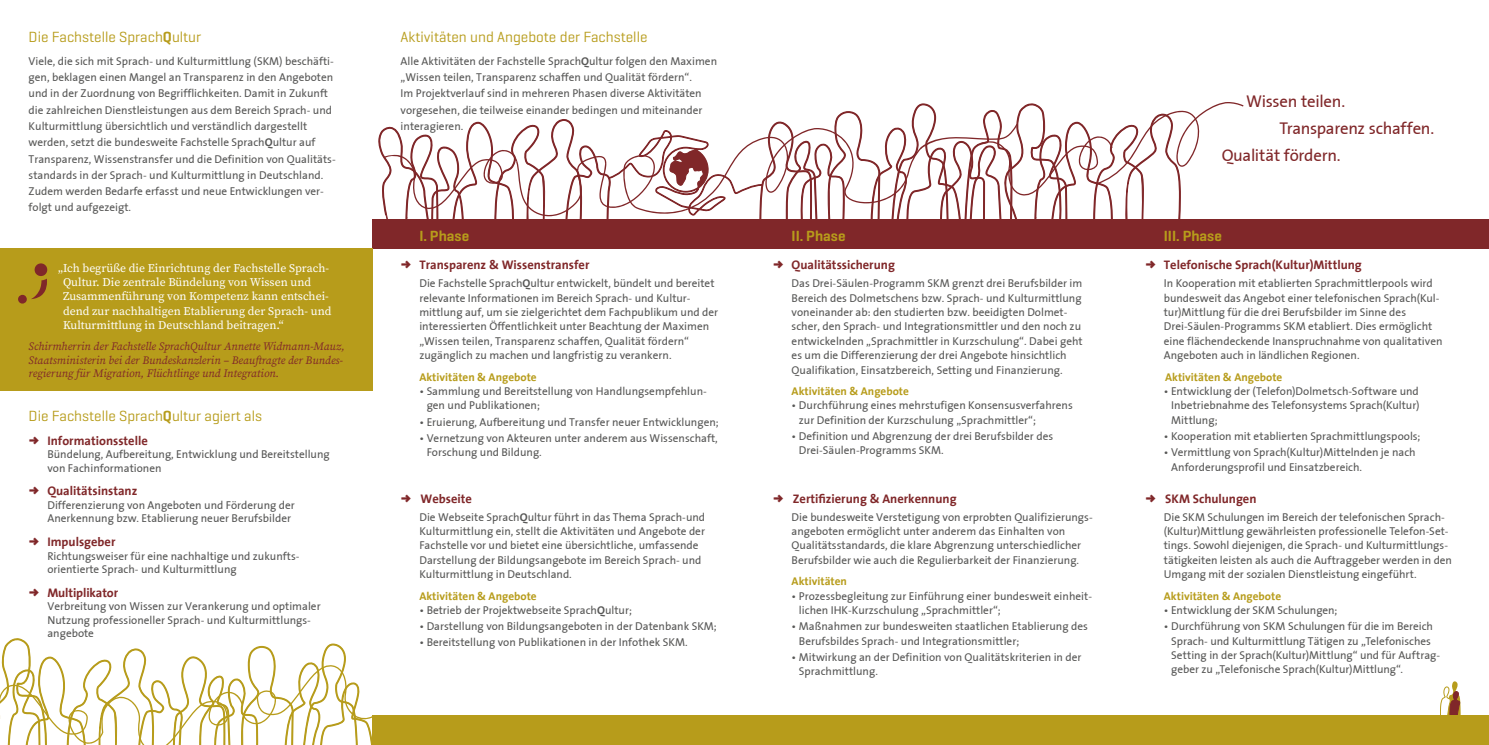
<style>
.page{position:relative;width:1489px;height:745px;background:#fff}
.page>*{position:absolute;margin:0;border:0;box-sizing:border-box;transform-origin:0 0}
.t1{font:16.75px "The Sans Plain";letter-spacing:-.015em;color:#802729}
.t2{font:15px "Geogrotesque";color:#b79c1b}
.t3{font:600 15px "Geogrotesque";color:#b79c1b}
.t4{font:700 12.5px "The Sans";color:#802729}
.t5{font:11.75px/14.1px "Source Serif Variable";color:#fff}
.t6{font:11.25px/14.4px "The Sans Plain";color:#575756}
.t7{font:italic 11.25px/13.5px "Source Serif Variable";color:#802729}
.t8{font:700 11.25px "The Sans";color:#b79c1b}
.s1{font-weight:600}
.s2{font-family:"The Sans";font-weight:700}
.s3{font-family:"Aller Display";font-weight:400}
</style>
<div class="page">
<svg style="left:1440px;top:681px;width:20px;height:34px"></svg>
<svg style="left:0;top:638px;width:372px;height:106px"></svg>
<div style="left:372px;top:219px;width:1116px;height:29px;background:#802729"></div>
<div style="left:372px;top:715px;width:1116px;height:29px;background:#b79c1b"></div>
<svg style="left:377px;top:102px;width:866px;height:147px"></svg>
<div style="left:0;top:248px;width:372px;height:142px;background:#b79c1b"></div>
<svg style="left:18px;top:263px;width:29px;height:40px"></svg>
<h2 class="t2" style="left:29px;top:27px;width:174px">Die Fachstelle Sprach<span class="s1">Q</span>ultur</h2>
<p class="t6" style="left:29px;top:53px;width:308px;line-height:16.2px">Viele, die sich mit Sprach- und Kulturmittlung (SKM) beschäfti&shy;gen, beklagen einen Mangel an Transparenz in den Angeboten und in der Zuordnung von Begrifflichkeiten. Damit in Zukunft die zahlreichen Dienstleistungen aus dem Bereich Sprach- und Kulturmittlung übersichtlich und verständlich dargestellt werden, setzt die bundesweite Fachstelle Sprach<span class="s2">Q</span>ultur auf Transparenz, Wissenstransfer und die Definition von Qualitäts&shy;standards in der Sprach- und Kulturmittlung in Deutschland.<br>Zudem werden Bedarfe erfasst und neue Entwicklungen ver&shy;folgt und aufgezeigt.</p>
<p class="t5" style="left:63px;top:261px;width:270px;text-indent:-5px">„Ich begrüße die Einrichtung der Fachstelle Sprach-Qultur. Die zentrale Bündelung von Wissen und Zusammenführung von Kompetenz kann entschei&shy;dend zur nachhaltigen Etablierung der Sprach- und Kulturmittlung in Deutschland beitragen.“</p>
<p class="t7" style="left:29px;top:339px;width:317px">Schirmherrin der Fachstelle SprachQultur Annette Widmann-Mauz,<br>Staatsministerin bei der Bundeskanzlerin – Beauftragte der Bundes&shy;regierung für Migration, Flüchtlinge und Integration.</p>
<h2 class="t2" style="left:29px;top:406px;width:235px">Die Fachstelle Sprach<span class="s1">Q</span>ultur agiert als</h2>
<p class="t4" style="left:29px;top:430px;width:121px"><span class="s3">→</span> Informationsstelle</p>
<p class="t6" style="left:47px;top:447px;width:284px;line-height:13.5px">Bündelung, Aufbereitung, Entwicklung und Bereitstellung von Fachinformationen</p>
<p class="t4" style="left:29px;top:480px;width:110px"><span class="s3">→</span> Qualitätsinstanz</p>
<p class="t6" style="left:47px;top:497px;width:249px;line-height:13.5px">Differenzierung von Angeboten und Förderung der<br>Anerkennung bzw. Etablierung neuer Berufsbilder</p>
<p class="t4" style="left:29px;top:531px;width:88px"><span class="s3">→</span> Impulsgeber</p>
<p class="t6" style="left:47px;top:548px;width:252px;line-height:13.5px">Richtungsweiser für eine nachhaltige und zukunfts&shy;orientierte Sprach- und Kulturmittlung</p>
<p class="t4" style="left:29px;top:581px;width:91px"><span class="s3">→</span> Multiplikator</p>
<p class="t6" style="left:47px;top:599px;width:275px;line-height:13.5px">Verbreitung von Wissen zur Verankerung und optimaler<br>Nutzung professioneller Sprach- und Kulturmittlungs&shy;angebote</p>
<h2 class="t2" style="left:400px;top:27px;width:248px">Aktivitäten und Angebote der Fachstelle</h2>
<p class="t6" style="left:400px;top:53px;width:318px;line-height:16.2px">Alle Aktivitäten der Fachstelle Sprach<span class="s2">Q</span>ultur folgen den Maximen „Wissen teilen, Transparenz schaffen und Qualität fördern“.<br>Im Projektverlauf sind in mehreren Phasen diverse Aktivitäten vorgesehen, die teilweise einander bedingen und miteinander interagieren.</p>
<h2 class="t3" style="left:419px;top:226px;width:51px">I. Phase</h2>
<p class="t4" style="left:400px;top:254px;width:190px"><span class="s3">→</span> Transparenz &amp; Wissenstransfer</p>
<p class="t6" style="left:419px;top:276px;width:300px">Die Fachstelle Sprach<span class="s2">Q</span>ultur entwickelt, bündelt und bereitet relevante Informationen im Bereich Sprach- und Kultur&shy;mittlung auf, um sie zielgerichtet dem Fachpublikum und der interessierten Öffentlichkeit unter Beachtung der Maximen „Wissen teilen, Transparenz schaffen, Qualität fördern“ zugänglich zu machen und langfristig zu verankern.</p>
<p class="t8" style="left:419px;top:367px;width:119px">Aktivitäten &amp; Angebote</p>
<p class="t6" style="left:426px;top:383px;width:282px;text-indent:-7px">• Sammlung und Bereitstellung von Handlungsempfehlun&shy;gen und Publikationen;</p>
<p class="t6" style="left:419px;top:414px;width:301px">• Eruierung, Aufbereitung und Transfer neuer Entwicklungen;</p>
<p class="t6" style="left:426px;top:430px;width:292px;text-indent:-7px">• Vernetzung von Akteuren unter anderem aus Wissenschaft,<br>Forschung und Bildung.</p>
<p class="t4" style="left:400px;top:487px;width:73px"><span class="s3">→</span> Webseite</p>
<p class="t6" style="left:419px;top:509px;width:287px">Die Webseite Sprach<span class="s2">Q</span>ultur führt in das Thema Sprach-und Kulturmittlung ein, stellt die Aktivitäten und Angebote der Fachstelle vor und bietet eine übersichtliche, umfassende Darstellung der Bildungsangebote im Bereich Sprach- und Kulturmittlung in Deutschland.</p>
<p class="t8" style="left:419px;top:586px;width:119px">Aktivitäten &amp; Angebote</p>
<p class="t6" style="left:419px;top:602px;width:214px">• Betrieb der Projektwebseite Sprach<span class="s2">Q</span>ultur;</p>
<p class="t6" style="left:419px;top:618px;width:299px">• Darstellung von Bildungsangeboten in der Datenbank SKM;</p>
<p class="t6" style="left:419px;top:634px;width:270px">• Bereitstellung von Publikationen in der Infothek SKM.</p>
<h2 class="t3" style="left:791px;top:226px;width:55px">II. Phase</h2>
<p class="t4" style="left:772px;top:254px;width:124px"><span class="s3">→</span> Qualitätssicherung</p>
<p class="t6" style="left:791px;top:276px;width:292px">Das Drei-Säulen-Programm SKM grenzt drei Berufsbilder im Bereich des Dolmetschens bzw. Sprach- und Kulturmittlung voneinander ab: den studierten bzw. beeidigten Dolmet&shy;scher, den Sprach- und Integrationsmittler und den noch zu entwickelnden „Sprachmittler in Kurzschulung“. Dabei geht es um die Differenzierung der drei Angebote hinsichtlich Qualifikation, Einsatzbereich, Setting und Finanzierung.</p>
<p class="t8" style="left:791px;top:381px;width:119px">Aktivitäten &amp; Angebote</p>
<p class="t6" style="left:798px;top:398px;width:275px;text-indent:-7px">• Durchführung eines mehrstufigen Konsensusverfahrens zur Definition der Kurzschulung „Sprachmittler“;</p>
<p class="t6" style="left:798px;top:428px;width:256px;text-indent:-7px">• Definition und Abgrenzung der drei Berufsbilder des<br>Drei-Säulen-Programms SKM.</p>
<p class="t4" style="left:772px;top:487px;width:185px"><span class="s3">→</span> Zertifizierung &amp; Anerkennung</p>
<p class="t6" style="left:791px;top:509px;width:302px">Die bundesweite Verstetigung von erprobten Qualifizierungs&shy;angeboten ermöglicht unter anderem das Einhalten von Qualitätsstandards, die klare Abgrenzung unterschiedlicher Berufsbilder wie auch die Regulierbarkeit der Finanzierung.</p>
<p class="t8" style="left:791px;top:571px;width:57px">Aktivitäten</p>
<p class="t6" style="left:798px;top:588px;width:294px;text-indent:-7px">• Prozessbegleitung zur Einführung einer bundesweit einheit&shy;lichen IHK-Kurzschulung „Sprachmittler“;</p>
<p class="t6" style="left:798px;top:618px;width:290px;text-indent:-7px">• Maßnahmen zur bundesweiten staatlichen Etablierung des<br>Berufsbildes Sprach- und Integrationsmittler;</p>
<p class="t6" style="left:798px;top:649px;width:284px;text-indent:-7px">• Mitwirkung an der Definition von Qualitätskriterien in der<br>Sprachmittlung.</p>
<h1 class="t1" style="left:1245px;top:87px;width:101px">Wissen teilen.</h1>
<h1 class="t1" style="left:1279px;top:114px;width:156px">Transparenz schaffen.</h1>
<h1 class="t1" style="left:1221px;top:141px;width:121px">Qualität fördern.</h1>
<h2 class="t3" style="left:1163px;top:226px;width:60px">III. Phase</h2>
<p class="t4" style="left:1144px;top:254px;width:218px"><span class="s3">→</span> Telefonische Sprach(Kultur)Mittlung</p>
<p class="t6" style="left:1163px;top:276px;width:280px">In Kooperation mit etablierten Sprachmittlerpools wird bundesweit das Angebot einer telefonischen Sprach(Kul&shy;tur)Mittlung für die drei Berufsbilder im Sinne des Drei-Säulen-Programms SKM etabliert. Dies ermöglicht eine flächendeckende Inanspruchnahme von qualitativen Angeboten auch in ländlichen Regionen.</p>
<p class="t8" style="left:1164px;top:367px;width:119px">Aktivitäten &amp; Angebote</p>
<p class="t6" style="left:1171px;top:383px;width:250px;text-align:justify;text-indent:-7px">• Entwicklung der (Telefon)Dolmetsch-Software und Inbetriebnahme des Telefonsystems Sprach(Kultur)<br>Mittlung;</p>
<p class="t6" style="left:1163px;top:428px;width:258px">• Kooperation mit etablierten Sprachmittlungspools;</p>
<p class="t6" style="left:1171px;top:444px;width:246px;text-indent:-7px">• Vermittlung von Sprach(Kultur)Mittelnden je nach<br>Anforderungsprofil und Einsatzbereich.</p>
<p class="t4" style="left:1144px;top:487px;width:113px"><span class="s3">→</span> SKM Schulungen</p>
<p class="t6" style="left:1163px;top:509px;width:290px">Die SKM Schulungen im Bereich der telefonischen Sprach-(Kultur)Mittlung gewährleisten professionelle Telefon-Set&shy;tings. Sowohl diejenigen, die Sprach- und Kulturmittlungs&shy;tätigkeiten leisten als auch die Auftraggeber werden in den Umgang mit der sozialen Dienstleistung eingeführt.</p>
<p class="t8" style="left:1163px;top:586px;width:119px">Aktivitäten &amp; Angebote</p>
<p class="t6" style="left:1163px;top:602px;width:175px">• Entwicklung der SKM Schulungen;</p>
<p class="t6" style="left:1171px;top:618px;width:270px;text-indent:-7px">• Durchführung von SKM Schulungen für die im Bereich Sprach- und Kulturmittlung Tätigen zu „Telefonisches Setting in der Sprach(Kultur)Mittlung“ und für Auftrag&shy;geber zu „Telefonische Sprach(Kultur)Mittlung“.</p>
</div>
